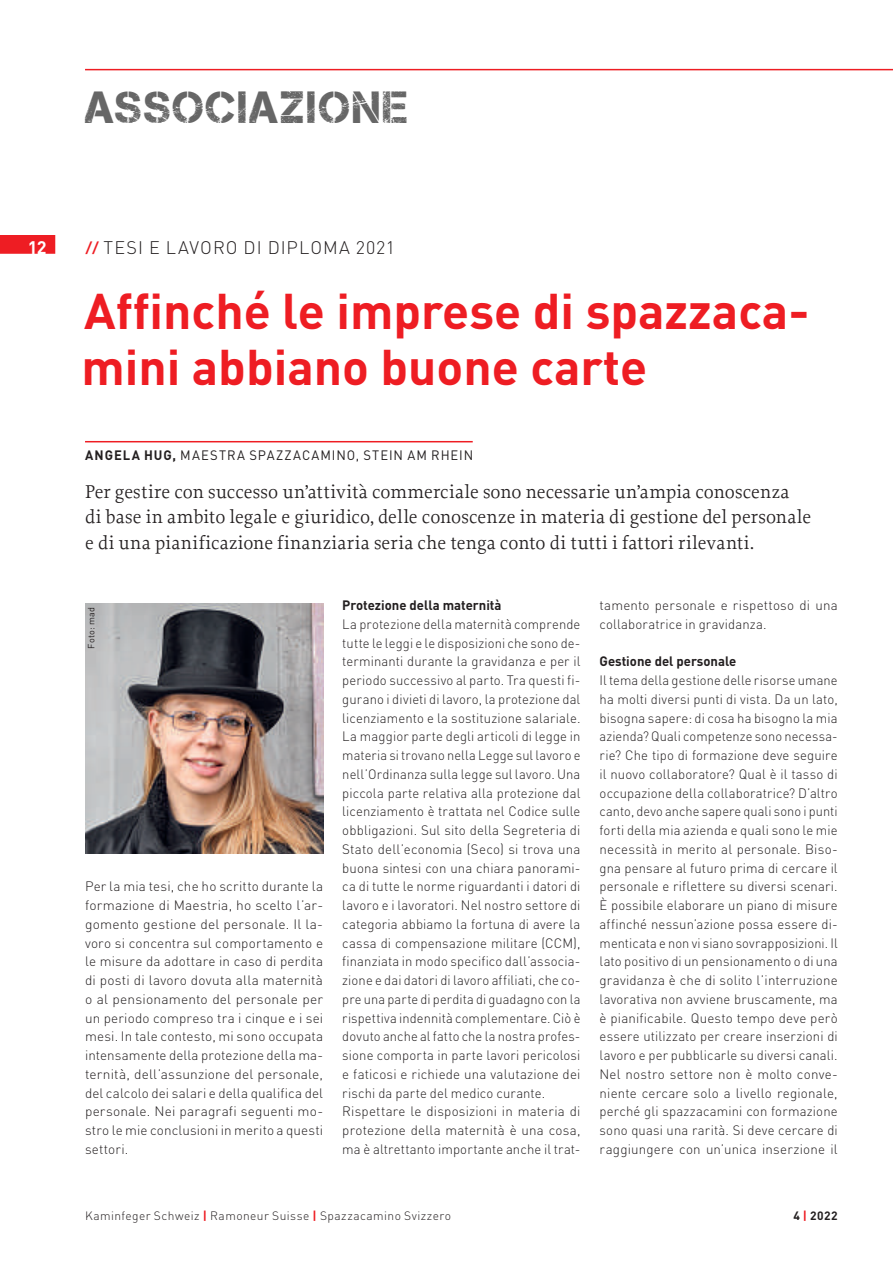
<style>
.page{position:relative;width:893px;height:1263px;background:#fff}
.page>*{position:absolute;margin:0;border:0;box-sizing:border-box;transform-origin:0 0}
.t1{font:700 49.5px/56.2px "DIN Pro";color:#ee1d23}
.t2{font:45px "Captureit";letter-spacing:.055em;color:#666}
.t3{font:19.5px/25.5px "Proforma";letter-spacing:.005em;color:#231f20}
.t4{font:300 18px "DIN Pro";letter-spacing:.055em;color:#231f20}
.t5{font:700 18px "DIN Pro";color:#fff}
.t6{font:300 13.5px/18.8px "DIN Pro";letter-spacing:.01em;color:#231f20}
.t7{font:300 13.5px/18.8px "DIN Pro";letter-spacing:.01em;color:#231f20;text-align:justify;scale:.96 1}
.t8{font:700 13.5px "DIN Pro";color:#231f20}
.t9{font:13.5px "DIN Pro";letter-spacing:.085em;color:#231f20;scale:.96 1}
.t10{font:300 12px "DIN Pro";letter-spacing:.035em;color:#231f20}
.t11{font:700 12px "DIN Pro";color:#231f20}
.t12{font:9px "DIN Pro";letter-spacing:.03em;color:#231f20}
.s1{font-weight:500;font-size:14.7px;color:#ee1d23}
.s2{font-weight:700}
.s3{font-weight:700;color:#ee1d23}
.s4{color:#ee1d23}
</style>
<div class="page">
<hr style="left:85px;top:69px;width:808px;height:1px;background:#ee1d23">
<div style="left:0;top:235px;width:55px;height:19px;background:#ee1d23"></div>
<hr style="left:85px;top:441px;width:388px;height:1px;background:#ee1d23">
<img style="left:85px;top:604px;width:238px;height:250px">
<h2 class="t2" style="left:85px;top:81px;width:325px">ASSOCIAZIONE</h2>
<h3 class="t5" style="left:28px;top:240px;width:20px">12</h3>
<h3 class="t4" style="left:86px;top:237px;width:311px"><span class="s1">//</span> TESI E LAVORO DI DIPLOMA 2021</h3>
<h1 class="t1" style="left:81px;top:287px;width:729px">Affinché le imprese di spazzaca&shy;mini abbiano buone carte</h1>
<p class="t9" style="left:85px;top:449px;width:406px"><span class="s2">ANGELA HUG,</span> MAESTRA SPAZZACAMINO, STEIN AM RHEIN</p>
<p class="t3" style="left:85px;top:478px;width:728px">Per gestire con successo un’attività commerciale sono necessarie un’ampia conoscenza<br>di base in ambito legale e giuridico, delle conoscenze in materia di gestione del personale e di una pianificazione finanziaria seria che tenga conto di tutti i fattori rilevanti.</p>
<p class="t12" style="left:87px;top:649px;width:43px;rotate:-90deg">Foto: mad</p>
<p class="t6" style="left:85px;top:877px;width:240px;text-align:justify">Per la mia tesi, che ho scritto durante la formazione di Maestria, ho scelto l’ar&shy;gomento gestione del personale. Il la&shy;voro si concentra sul comportamento e le misure da adottare in caso di perdita di posti di lavoro dovuta alla maternità o al pensionamento del personale per un periodo compreso tra i cinque e i sei mesi. In tale contesto, mi sono occupata intensamente della protezione della ma&shy;ternità, dell’assunzione del personale, del calcolo dei salari e della qualifica del personale. Nei paragrafi seguenti mo&shy;stro le mie conclusioni in merito a questi settori.</p>
<p class="t8" style="left:342px;top:599px;width:161px">Protezione della maternità</p>
<p class="t6" style="left:342px;top:615px;width:240px">La protezione della maternità comprende tutte le leggi e le disposizioni che sono de&shy;terminanti durante la gravidanza e per il periodo successivo al parto. Tra questi fi&shy;gurano i divieti di lavoro, la protezione dal licenziamento e la sostituzione salariale.<br>La maggior parte degli articoli di legge in materia si trovano nella Legge sul lavoro e nell’Ordinanza sulla legge sul lavoro. Una piccola parte relativa alla protezione dal licenziamento è trattata nel Codice sulle obbligazioni. Sul sito della Segreteria di Stato dell’economia (Seco) si trova una buona sintesi con una chiara panorami&shy;ca di tutte le norme riguardanti i datori di lavoro e i lavoratori. Nel nostro settore di categoria abbiamo la fortuna di avere la cassa di compensazione militare (CCM), finanziata in modo specifico dall’associa&shy;zione e dai datori di lavoro affiliati, che co&shy;pre una parte di perdita di guadagno con la rispettiva indennità complementare. Ciò è dovuto anche al fatto che la nostra profes&shy;sione comporta in parte lavori pericolosi e faticosi e richiede una valutazione dei rischi da parte del medico curante.<br>Rispettare le disposizioni in materia di protezione della maternità è una cosa, ma è altrettanto importante anche il trat-</p>
<p class="t6" style="left:600px;top:596px;width:240px">tamento personale e rispettoso di una collaboratrice in gravidanza.</p>
<p class="t8" style="left:600px;top:656px;width:138px">Gestione del personale</p>
<p class="t7" style="left:600px;top:671px;width:250px">Il tema della gestione delle risorse umane ha molti diversi punti di vista. Da un lato, bisogna sapere: di cosa ha bisogno la mia azienda? Quali competenze sono necessa&shy;rie? Che tipo di formazione deve seguire il nuovo collaboratore? Qual è il tasso di occupazione della collaboratrice? D’altro canto, devo anche sapere quali sono i punti forti della mia azienda e quali sono le mie necessità in merito al personale. Biso&shy;gna pensare al futuro prima di cercare il personale e riflettere su diversi scenari.<br>È possibile elaborare un piano di misure affinché nessun’azione possa essere di&shy;menticata e non vi siano sovrapposizioni. Il lato positivo di un pensionamento o di una gravidanza è che di solito l’interruzione lavorativa non avviene bruscamente, ma è pianificabile. Questo tempo deve però essere utilizzato per creare inserzioni di lavoro e per pubblicarle su diversi canali.<br>Nel nostro settore non è molto conve&shy;niente cercare solo a livello regionale, perché gli spazzacamini con formazione sono quasi una rarità. Si deve cercare di raggiungere con un’unica inserzione il</p>
<p class="t10" style="left:85px;top:1209px;width:368px">Kaminfeger Schweiz <span class="s3">|</span> Ramoneur Suisse <span class="s3">|</span> Spazzacamino Svizzero</p>
<p class="t11" style="left:793px;top:1211px;width:46px">4 <span class="s4">|</span> 2022</p>
</div>
